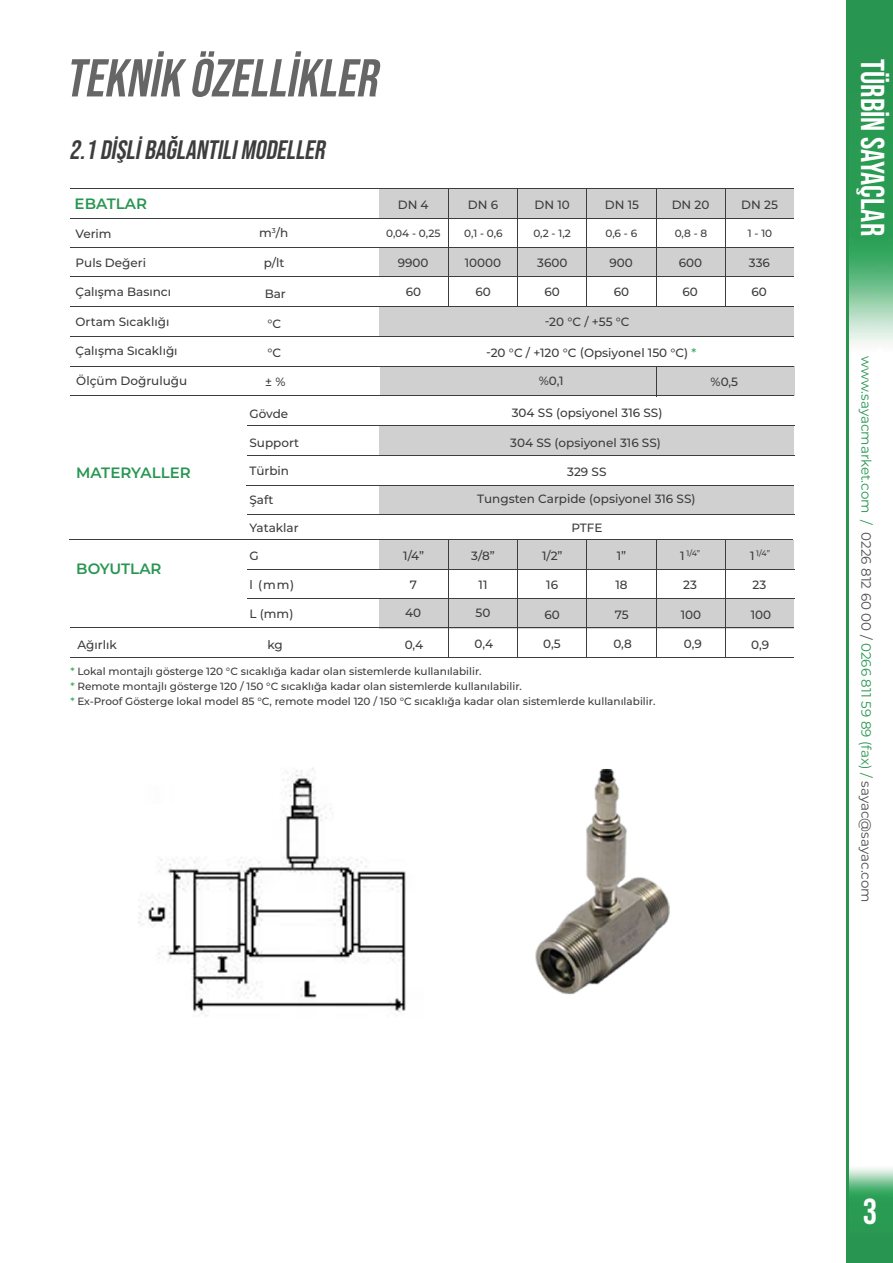
<style>
.page{position:relative;width:893px;height:1263px;background:#fff}
.page>*{position:absolute;margin:0;border:0;box-sizing:border-box;transform-origin:0 0}
.t1{font:italic 53.25px "Bebas Neue";color:#666}
.t2{font:36px "Bebas Neue";color:#fff}
.t3{font:33px "Bebas Neue";color:#fff}
.t4{font:italic 26.55px "Bebas Neue";color:#3d3d3d}
.t5{font:600 15px "Montserrat";color:#289651}
.t6{font:13.5px "Montserrat";color:#289651}
.t7{font:500 12px "Montserrat";color:#3d3c3c}
.t8{font:500 12px "Montserrat";color:#3d3d3d}
.t9{font:500 10.5px/15.1px "Montserrat";color:#3d3c3c}
.t10{font:500 10.5px "Montserrat";color:#3d3d3d}
.t11{font:500 7.8px "Montserrat";color:#3d3c3c}
.s1{color:#32a55c}
.s2{font-size:12px}
.s3{color:#4d4d4d}
</style>
<div class="page">
<img style="left:849px;top:0;width:44px;height:346px">
<div style="left:379px;top:189px;width:70px;height:29px;background:#d0d0d0"></div>
<div style="left:449px;top:189px;width:69px;height:29px;background:#d0d0d0"></div>
<div style="left:518px;top:189px;width:69px;height:29px;background:#d0d0d0"></div>
<div style="left:587px;top:189px;width:69px;height:29px;background:#d0d0d0"></div>
<div style="left:656px;top:189px;width:69px;height:29px;background:#d0d0d0"></div>
<div style="left:725px;top:189px;width:69px;height:29px;background:#d0d0d0"></div>
<div style="left:379px;top:247px;width:415px;height:30px;background:#d0d0d0"></div>
<div style="left:380px;top:367px;width:414px;height:29px;background:#d0d0d0"></div>
<div style="left:379px;top:306px;width:415px;height:30px;background:#d0d0d0"></div>
<div style="left:379px;top:425px;width:415px;height:30px;background:#d0d0d0"></div>
<div style="left:379px;top:485px;width:415px;height:30px;background:#d0d0d0"></div>
<div style="left:379px;top:540px;width:415px;height:29px;background:#d0d0d0"></div>
<div style="left:379px;top:599px;width:415px;height:29px;background:#d0d0d0"></div>
<img style="left:849px;top:1168px;width:44px;height:95px">
<hr style="left:847px;top:0;width:2px;height:1263px;background:#289651">
<hr style="left:70px;top:189px;width:724px;height:1px;background:#3d3d3d">
<hr style="left:70px;top:218px;width:724px;height:1px;background:#3d3d3d">
<hr style="left:70px;top:276px;width:724px;height:1px;background:#3d3d3d">
<hr style="left:70px;top:247px;width:724px;height:1px;background:#3d3d3d">
<hr style="left:247px;top:514px;width:547px;height:1px;background:#3d3d3d">
<hr style="left:69px;top:539px;width:724px;height:1px;background:#3d3d3d">
<hr style="left:70px;top:628px;width:724px;height:1px;background:#3d3d3d">
<hr style="left:70px;top:366px;width:724px;height:1px;background:#3d3d3d">
<hr style="left:70px;top:396px;width:724px;height:1px;background:#3d3d3d">
<hr style="left:70px;top:336px;width:724px;height:1px;background:#3d3d3d">
<hr style="left:70px;top:306px;width:724px;height:1px;background:#3d3d3d">
<hr style="left:448px;top:189px;width:1px;height:117px;background:#3d3d3d">
<hr style="left:517px;top:189px;width:1px;height:117px;background:#3d3d3d">
<hr style="left:586px;top:189px;width:1px;height:117px;background:#3d3d3d">
<hr style="left:656px;top:189px;width:1px;height:117px;background:#3d3d3d">
<hr style="left:656px;top:366px;width:1px;height:30px;background:#3d3d3d">
<hr style="left:725px;top:190px;width:1px;height:117px;background:#3d3d3d">
<hr style="left:448px;top:540px;width:1px;height:118px;background:#3d3d3d">
<hr style="left:517px;top:540px;width:1px;height:118px;background:#3d3d3d">
<hr style="left:586px;top:540px;width:1px;height:118px;background:#3d3d3d">
<hr style="left:656px;top:540px;width:1px;height:118px;background:#3d3d3d">
<hr style="left:725px;top:539px;width:1px;height:119px;background:#3d3d3d">
<hr style="left:247px;top:425px;width:547px;height:1px;background:#3d3d3d">
<hr style="left:247px;top:485px;width:547px;height:1px;background:#3d3d3d">
<hr style="left:247px;top:455px;width:547px;height:1px;background:#3d3d3d">
<hr style="left:247px;top:569px;width:547px;height:1px;background:#3d3d3d">
<hr style="left:247px;top:598px;width:547px;height:1px;background:#3d3d3d">
<hr style="left:70px;top:657px;width:724px;height:1px;background:#3d3d3d">
<img style="left:139px;top:768px;width:267px;height:248px">
<img style="left:535px;top:769px;width:135px;height:226px">
<h1 class="t1" style="left:65px;top:48px;width:324px">TEKNİK ÖZELLİKLER</h1>
<h3 class="t4" style="left:69px;top:135px;width:262px">2.1 dİŞLİBAĞLANTILIMODELLER</h3>
<p class="t5" style="left:75px;top:193px;width:74px">EBATLAR</p>
<p class="t7" style="left:75px;top:225px;width:38px">Verim</p>
<p class="t7" style="left:259px;top:224px;width:31px">m<sup>3</sup>/h</p>
<p class="t7" style="left:264px;top:254px;width:22px">p/lt</p>
<p class="t7" style="left:265px;top:285px;width:23px">Bar</p>
<p class="t7" style="left:468px;top:196px;width:32px">DN 6</p>
<p class="t8" style="left:534px;top:196px;width:37px">DN 10</p>
<p class="t8" style="left:605px;top:196px;width:36px">DN 15</p>
<p class="t8" style="left:672px;top:196px;width:39px">DN 20</p>
<p class="t7" style="left:741px;top:196px;width:38px">DN 25</p>
<p class="t7" style="left:398px;top:196px;width:32px">DN 4</p>
<p class="t10" style="left:386px;top:226px;width:56px">0,04 - 0,25</p>
<p class="t9" style="left:464px;top:225px;width:40px">0,1 - 0,6</p>
<p class="t10" style="left:533px;top:226px;width:39px">0,2 - 1,2</p>
<p class="t9" style="left:605px;top:225px;width:33px">0,6 - 6</p>
<p class="t10" style="left:675px;top:226px;width:34px">0,8 - 8</p>
<p class="t9" style="left:748px;top:225px;width:26px">1 - 10</p>
<p class="t7" style="left:76px;top:254px;width:72px">Puls Değeri</p>
<p class="t7" style="left:76px;top:284px;width:97px">Çalışma Basıncı</p>
<p class="t7" style="left:76px;top:313px;width:95px">Ortam Sıcaklığı</p>
<p class="t7" style="left:398px;top:254px;width:32px">9900</p>
<p class="t7" style="left:465px;top:254px;width:38px">10000</p>
<p class="t7" style="left:537px;top:254px;width:32px">3600</p>
<p class="t7" style="left:609px;top:254px;width:25px">900</p>
<p class="t7" style="left:679px;top:254px;width:25px">600</p>
<p class="t7" style="left:749px;top:254px;width:23px">336</p>
<p class="t7" style="left:406px;top:284px;width:17px">60</p>
<p class="t7" style="left:476px;top:284px;width:17px">60</p>
<p class="t7" style="left:545px;top:284px;width:17px">60</p>
<p class="t7" style="left:614px;top:284px;width:17px">60</p>
<p class="t7" style="left:683px;top:284px;width:17px">60</p>
<p class="t7" style="left:751px;top:284px;width:17px">60</p>
<p class="t7" style="left:267px;top:315px;width:15px">°C</p>
<p class="t7" style="left:545px;top:313px;width:86px">-20 °C / +55 °C</p>
<p class="t7" style="left:76px;top:343px;width:104px">Çalışma Sıcaklığı</p>
<p class="t7" style="left:267px;top:344px;width:15px">°C</p>
<p class="t7" style="left:265px;top:374px;width:22px">± %</p>
<p class="t7" style="left:539px;top:373px;width:26px">%0,1</p>
<p class="t7" style="left:711px;top:374px;width:29px">%0,5</p>
<p class="t7" style="left:486px;top:344px;width:212px">-20 °C / +120 °C (Opsiyonel 150 °C) <span class="s1">*</span></p>
<p class="t7" style="left:76px;top:373px;width:113px">Ölçüm Doğruluğu</p>
<p class="t5" style="left:76px;top:462px;width:116px">MATERYALLER</p>
<p class="t5" style="left:76px;top:558px;width:87px">BOYUTLAR</p>
<p class="t7" style="left:250px;top:406px;width:40px">Gövde</p>
<p class="t7" style="left:250px;top:434px;width:51px">Support</p>
<p class="t7" style="left:250px;top:463px;width:41px">Türbin</p>
<p class="t7" style="left:250px;top:491px;width:25px">Şaft</p>
<p class="t7" style="left:250px;top:520px;width:51px">Yataklar</p>
<p class="t7" style="left:250px;top:548px;width:11px">G</p>
<p class="t7" style="left:250px;top:577px;width:46px">l (mm)</p>
<p class="t7" style="left:250px;top:606px;width:45px">L (mm)</p>
<p class="t7" style="left:512px;top:404px;width:152px">304 SS (opsiyonel 316 SS)</p>
<p class="t7" style="left:510px;top:434px;width:152px">304 SS (opsiyonel 316 SS)</p>
<p class="t7" style="left:567px;top:463px;width:41px">329 SS</p>
<p class="t7" style="left:477px;top:491px;width:220px">Tungsten Carpide (opsiyonel 316 SS)</p>
<p class="t7" style="left:571px;top:519px;width:32px">PTFE</p>
<p class="t7" style="left:403px;top:548px;width:22px">1/4”</p>
<p class="t7" style="left:471px;top:548px;width:25px">3/8”</p>
<p class="t7" style="left:542px;top:548px;width:22px">1/2”</p>
<p class="t7" style="left:617px;top:548px;width:11px">1”</p>
<p class="t11" style="left:680px;top:548px;width:21px"><span class="s2">1</span> 1/4”</p>
<p class="t11" style="left:750px;top:548px;width:21px"><span class="s2">1</span> 1/4”</p>
<p class="t7" style="left:410px;top:577px;width:9px">7</p>
<p class="t7" style="left:479px;top:577px;width:10px">11</p>
<p class="t7" style="left:546px;top:577px;width:13px">16</p>
<p class="t7" style="left:615px;top:577px;width:14px">18</p>
<p class="t7" style="left:683px;top:577px;width:15px">23</p>
<p class="t7" style="left:753px;top:577px;width:15px">23</p>
<p class="t7" style="left:405px;top:605px;width:18px">40</p>
<p class="t7" style="left:476px;top:605px;width:16px">50</p>
<p class="t7" style="left:545px;top:606px;width:17px">60</p>
<p class="t7" style="left:615px;top:606px;width:15px">75</p>
<p class="t7" style="left:681px;top:606px;width:22px">100</p>
<p class="t7" style="left:751px;top:606px;width:22px">100</p>
<p class="t7" style="left:78px;top:636px;width:41px">Ağırlık</p>
<p class="t7" style="left:267px;top:636px;width:17px">kg</p>
<p class="t7" style="left:405px;top:636px;width:20px">0,4</p>
<p class="t7" style="left:475px;top:636px;width:20px">0,4</p>
<p class="t7" style="left:543px;top:636px;width:19px">0,5</p>
<p class="t7" style="left:613px;top:636px;width:20px">0,8</p>
<p class="t7" style="left:684px;top:636px;width:19px">0,9</p>
<p class="t7" style="left:751px;top:636px;width:19px">0,9</p>
<p class="t9" style="left:70px;top:663px;width:586px"><span class="s1">*</span> Lokal montajlı gösterge 120 °C sıcaklığa kadar olan sistemlerde kullanılabilir.<br><span class="s1">*</span> Remote montajlı gösterge 120 / 150 °C sıcaklığa kadar olan sistemlerde kullanılabilir.<br><span class="s1">*</span> Ex-Proof Gösterge lokal model 85 °C, remote model 120 / 150 °C sıcaklığa kadar olan sistemlerde kullanılabilir.</p>
<h3 class="t3" style="left:891px;top:59px;width:178px;rotate:90deg">TÜRBİN SAYAÇLAR</h3>
<p class="t6" style="left:876px;top:356px;width:548px;rotate:90deg">www.sayacmarket.com / <span class="s3">0226 812 60 00 /</span> 0266 811 59 89 (fax) / <span class="s3">sayac@sayac.com</span></p>
<h2 class="t2" style="left:863px;top:1191px;width:16px">3</h2>
</div>
